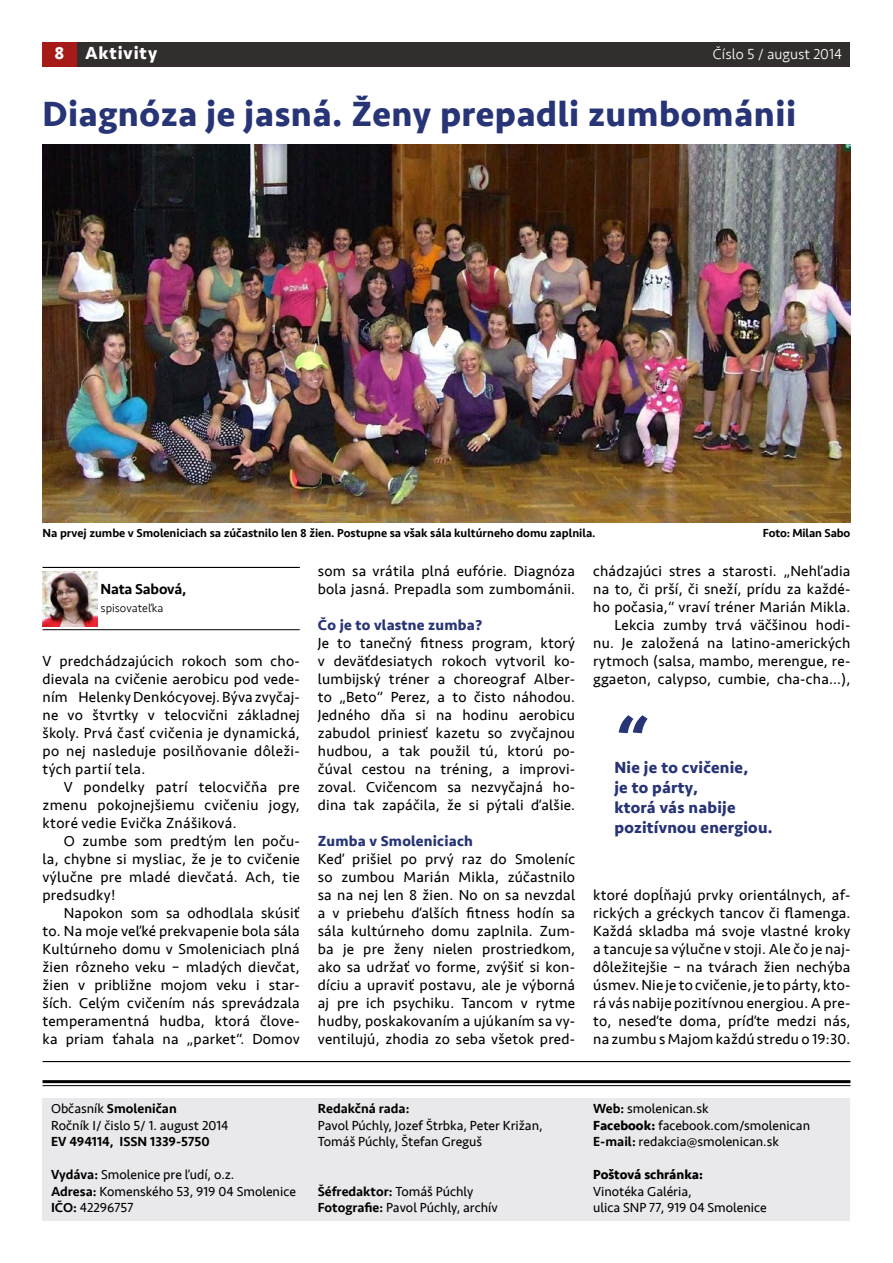
<style>
.page{position:relative;width:893px;height:1263px;background:#fff}
.page>*{position:absolute;margin:0;border:0;box-sizing:border-box;transform-origin:0 0}
.t1{font:italic 700 60px "Seravek";color:#273476}
.t2{font:700 36px "Seravek";letter-spacing:.015em;color:#273476}
.t3{font:700 18px "Seravek";letter-spacing:.05em;color:#fff}
.t4{font:700 16.5px/19.8px "Seravek";letter-spacing:.015em;color:#273476}
.t5{font:15px/18px "Seravek";letter-spacing:.015em;color:#000;text-align:justify}
.t6{font:700 15px "Seravek";letter-spacing:.015em;color:#273476}
.t7{font:300 15px "Seravek";color:#fff}
.t8{font:500 15px "Seravek";letter-spacing:-.015em;color:#000}
.t9{font:13.5px/16.5px "Seravek";color:#000}
.t10{font:500 13.5px "Seravek";color:#000}
.t11{font:700 13.5px "Seravek";color:#000}
.t12{font:500 12px "Seravek";color:#000}
.t13{font:300 12px "Seravek";color:#000}
.s1{font-weight:500}
.s2{font-weight:700}
</style>
<div class="page">
<div style="left:43px;top:43px;width:807px;height:24px;background:#322e2e"></div>
<div style="left:43px;top:43px;width:34px;height:24px;background:#a61a17"></div>
<hr style="left:43px;top:1061px;width:807px;height:1px;background:#000">
<div style="left:43px;top:1098px;width:807px;height:122px;background:#e9e8ea"></div>
<hr style="left:43px;top:1080px;width:807px;height:3px;background:#000">
<hr style="left:43px;top:1085px;width:807px;height:1px;background:#000">
<img style="left:43px;top:144px;width:807px;height:378px">
<hr style="left:43px;top:567px;width:257px;height:1px;background:#000">
<hr style="left:43px;top:629px;width:257px;height:1px;background:#000">
<img style="left:43px;top:571px;width:55px;height:55px">
<p class="t3" style="left:55px;top:39px;width:104px">8 Aktivity</p>
<p class="t7" style="left:713px;top:45px;width:131px">Číslo 5 / august 2014</p>
<h2 class="t2" style="left:43px;top:85px;width:755px">Diagnóza je jasná. Ženy prepadli zumbománii</h2>
<p class="t12" style="left:43px;top:525px;width:555px">Na prvej zumbe v Smoleniciach sa zúčastnilo len 8 žien. Postupne sa však sála kultúrneho domu zaplnila.</p>
<p class="t12" style="left:763px;top:525px;width:89px">Foto: Milan Sabo</p>
<p class="t8" style="left:101px;top:580px;width:87px">Nata Sabová,</p>
<p class="t13" style="left:101px;top:601px;width:64px">spisovateľka</p>
<p class="t5" style="left:43px;top:652px;width:259px">V predchádzajúcich rokoch som cho&shy;dievala na cvičenie aerobicu pod vede&shy;ním Helenky Denkócyovej. Býva zvyčaj&shy;ne vo štvrtky v telocvični základnej školy. Prvá časť cvičenia je dynamická, po nej nasleduje posilňovanie dôleži&shy;tých partií tela.</p>
<p class="t5" style="left:43px;top:778px;width:259px;text-indent:21px">V pondelky patrí telocvičňa pre zmenu pokojnejšiemu cvičeniu jogy, ktoré vedie Evička Znášiková.</p>
<p class="t5" style="left:43px;top:832px;width:259px;text-indent:21px">O zumbe som predtým len poču&shy;la, chybne si mysliac, že je to cvičenie výlučne pre mladé dievčatá. Ach, tie predsudky!</p>
<p class="t5" style="left:43px;top:904px;width:259px;text-indent:21px">Napokon som sa odhodlala skúsiť to. Na moje veľké prekvapenie bola sála Kultúrneho domu v Smoleniciach plná žien rôzneho veku – mladých dievčat, žien v približne mojom veku i star&shy;ších. Celým cvičením nás sprevádzala temperamentná hudba, ktorá člove&shy;ka priam ťahala na „parket“. Domov</p>
<p class="t5" style="left:318px;top:562px;width:259px">som sa vrátila plná eufórie. Diagnóza bola jasná. Prepadla som zumbománii.</p>
<p class="t6" style="left:318px;top:613px;width:166px">Čo je to vlastne zumba?</p>
<p class="t5" style="left:318px;top:634px;width:259px">Je to tanečný fitness program, ktorý v deväťdesiatych rokoch vytvoril ko&shy;lumbijský tréner a choreograf Alber&shy;to „Beto“ Perez, a to čisto náhodou.<br>Jedného dňa si na hodinu aerobicu zabudol priniesť kazetu so zvyčajnou hudbou, a tak použil tú, ktorú po&shy;čúval cestou na tréning, a improvi&shy;zoval. Cvičencom sa nezvyčajná ho&shy;dina tak zapáčila, že si pýtali ďalšie.</p>
<p class="t6" style="left:318px;top:829px;width:156px">Zumba v Smoleniciach</p>
<p class="t5" style="left:318px;top:850px;width:259px">Keď prišiel po prvý raz do Smoleníc so zumbou Marián Mikla, zúčastnilo sa na nej len 8 žien. No on sa nevzdal a v priebehu ďalších fitness hodín sa sála kultúrneho domu zaplnila. Zum&shy;ba je pre ženy nielen prostriedkom, ako sa udržať vo forme, zvýšiť si kon&shy;díciu a upraviť postavu, ale je výborná aj pre ich psychiku. Tancom v rytme hudby, poskakovaním a ujúkaním sa vy&shy;ventilujú, zhodia zo seba všetok pred-</p>
<p class="t5" style="left:593px;top:562px;width:259px;text-align:right">chádzajúci stres a starosti. „Nehľadia na to, či prší, či sneží, prídu za každé&shy;ho počasia,“ vraví tréner Marián Mikla.<br>Lekcia zumby trvá väčšinou hodi&shy;nu. Je založená na latino-amerických rytmoch (salsa, mambo, merengue, re&shy;ggaeton, calypso, cumbie, cha-cha...),</p>
<h1 class="t1" style="left:614px;top:687px;width:32px">“</h1>
<p class="t4" style="left:614px;top:758px;width:160px">Nie je to cvičenie,<br>je to párty,<br>ktorá vás nabije pozitívnou energiou.</p>
<p class="t5" style="left:593px;top:886px;width:259px">ktoré dopĺňajú prvky orientálnych, af&shy;rických a gréckych tancov či flamenga.<br>Každá skladba má svoje vlastné kroky a tancuje sa výlučne v stoji. Ale čo je naj&shy;dôležitejšie – na tvárach žien nechýba úsmev. Nie je to cvičenie, je to párty, kto&shy;rá vás nabije pozitívnou energiou. A pre&shy;to, neseďte doma, príďte medzi nás, na zumbu s Majom každú stredu o 19:30.</p>
<p class="t9" style="left:51px;top:1101px;width:179px">Občasník <span class="s1">Smoleničan<br></span>Ročník I/ čislo 5/ 1. august 2014</p>
<p class="t10" style="left:51px;top:1133px;width:160px">EV 494114, ISSN 1339-5750</p>
<p class="t9" style="left:51px;top:1167px;width:246px"><span class="s1">Vydáva:</span> Smolenice pre ľudí, o.z.<br><span class="s1">Adresa:</span> Komenského 53, 919 04 Smolenice<br><span class="s1">IČO:</span> 42296757</p>
<p class="t10" style="left:318px;top:1100px;width:93px">Redakčná rada:</p>
<p class="t9" style="left:318px;top:1117px;width:226px">Pavol Púchly, Jozef Štrbka, Peter Križan,<br>Tomáš Púchly, Štefan Greguš</p>
<p class="t9" style="left:318px;top:1183px;width:182px"><span class="s1">Šéfredaktor:</span> Tomáš Púchly<br><span class="s1">Fotografie:</span> Pavol Púchly, archív</p>
<p class="t9" style="left:593px;top:1101px;width:218px"><span class="s1">Web:</span> smolenican.sk<br><span class="s2">Facebook:</span> facebook.com/smolenican<br><span class="s1">E-mail:</span> redakcia@smolenican.sk</p>
<p class="t11" style="left:593px;top:1164px;width:111px">Poštová schránka:</p>
<p class="t9" style="left:593px;top:1183px;width:175px">Vinotéka Galéria,<br>ulica SNP 77, 919 04 Smolenice</p>
</div>
